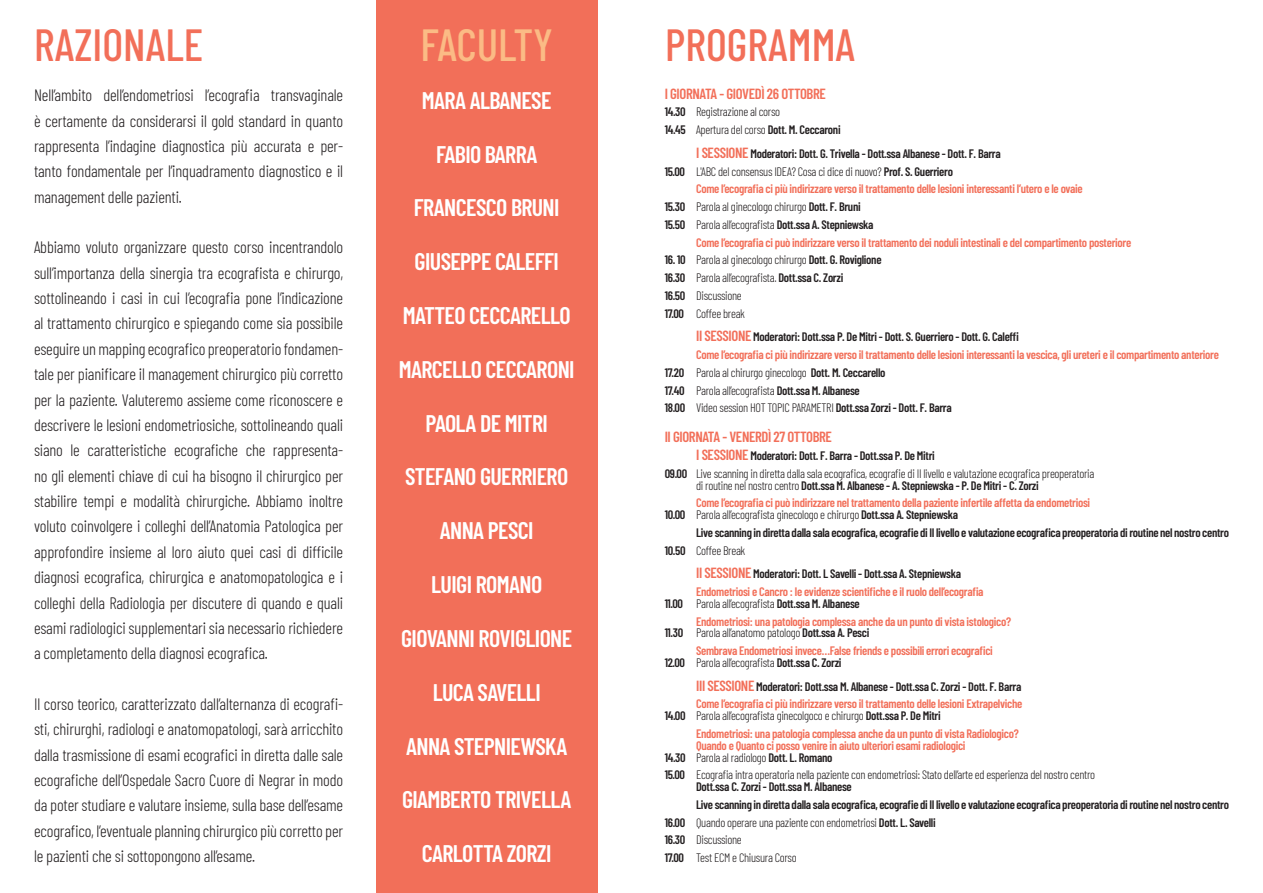
<style>
.page{position:relative;width:1263px;height:893px;background:#fff}
.page>*{position:absolute;margin:0;border:0;box-sizing:border-box;transform-origin:0 0}
.t1{font:500 45px "Barlow Condensed";color:#f26f59}
.t2{font:500 45px "Barlow Condensed";letter-spacing:-.005em;color:#fbbb85}
.t3{font:600 24px "Barlow Condensed";letter-spacing:-.025em;color:#fff}
.t4{font:300 16.5px/25.3px "Barlow Condensed";letter-spacing:-.01em;color:#231f20;text-align:justify}
.t5{font:600 14.7px "Barlow Condensed";letter-spacing:-.025em;color:#f26f59}
.t6{font:600 12.3px "Barlow Condensed";letter-spacing:-.025em;color:#231f20}
.t7{font:300 12.3px "Barlow Condensed";letter-spacing:-.025em;color:#231f20}
.t8{font:600 12.3px "Barlow Condensed";letter-spacing:-.025em;color:#f26f59}
.s1{font-weight:600}
.s2{font-weight:300}
.s3{font-size:14.7px;color:#f26f59}
</style>
<div class="page">
<div style="left:376px;top:0;width:221px;height:893px;background:#f26f59"></div>
<p class="t1" style="left:34px;top:13px;width:171px">RAZIONALE</p>
<p class="t1" style="left:665px;top:13px;width:191px">PROGRAMMA</p>
<p class="t2" style="left:420px;top:13px;width:134px">FACULTY</p>
<p class="t4" style="left:34px;top:81px;width:311px">Nell’ambito dell’endometriosi l’ecografia transvaginale è certamente da considerarsi il gold standard in quanto rappresenta l’indagine diagnostica più accurata e per&shy;tanto fondamentale per l’inquadramento diagnostico e il management delle pazienti.</p>
<p class="t4" style="left:34px;top:234px;width:311px">Abbiamo voluto organizzare questo corso incentrandolo sull’importanza della sinergia tra ecografista e chirurgo, sottolineando i casi in cui l’ecografia pone l’indicazione al trattamento chirurgico e spiegando come sia possibile eseguire un mapping ecografico preoperatorio fondamen&shy;tale per pianificare il management chirurgico più corretto per la paziente. Valuteremo assieme come riconoscere e descrivere le lesioni endometriosiche, sottolineando quali siano le caratteristiche ecografiche che rappresenta&shy;no gli elementi chiave di cui ha bisogno il chirurgico per stabilire tempi e modalità chirurgiche. Abbiamo inoltre voluto coinvolgere i colleghi dell’Anatomia Patologica per approfondire insieme al loro aiuto quei casi di difficile diagnosi ecografica, chirurgica e anatomopatologica e i colleghi della Radiologia per discutere di quando e quali esami radiologici supplementari sia necessario richiedere a completamento della diagnosi ecografica.</p>
<p class="t4" style="left:34px;top:690px;width:311px">Il corso teorico, caratterizzato dall’alternanza di ecografi&shy;sti, chirurghi, radiologi e anatomopatologi, sarà arricchito dalla trasmissione di esami ecografici in diretta dalle sale ecografiche dell’Ospedale Sacro Cuore di Negrar in modo da poter studiare e valutare insieme, sulla base dell’esame ecografico, l’eventuale planning chirurgico più corretto per le pazienti che si sottopongono all’esame.</p>
<p class="t3" style="left:422px;top:83px;width:131px">MARA ALBANESE</p>
<p class="t3" style="left:436px;top:137px;width:103px">FABIO BARRA</p>
<p class="t3" style="left:414px;top:191px;width:147px">FRANCESCO BRUNI</p>
<p class="t3" style="left:415px;top:244px;width:146px">GIUSEPPE CALEFFI</p>
<p class="t3" style="left:403px;top:298px;width:169px">MATTEO CECCARELLO</p>
<p class="t3" style="left:399px;top:352px;width:177px">MARCELLO CECCARONI</p>
<p class="t3" style="left:425px;top:406px;width:124px">PAOLA DE MITRI</p>
<p class="t3" style="left:405px;top:460px;width:165px">STEFANO GUERRIERO</p>
<p class="t3" style="left:440px;top:513px;width:95px">ANNA PESCI</p>
<p class="t3" style="left:431px;top:567px;width:112px">LUIGI ROMANO</p>
<p class="t3" style="left:401px;top:621px;width:173px">GIOVANNI ROVIGLIONE</p>
<p class="t3" style="left:433px;top:675px;width:109px">LUCA SAVELLI</p>
<p class="t3" style="left:406px;top:729px;width:163px">ANNA STEPNIEWSKA</p>
<p class="t3" style="left:402px;top:783px;width:171px">GIAMBERTO TRIVELLA</p>
<p class="t3" style="left:422px;top:836px;width:131px">CARLOTTA ZORZI</p>
<p class="t5" style="left:665px;top:83px;width:163px">I GIORNATA - GIOVEDÌ 26 OTTOBRE</p>
<p class="t7" style="left:665px;top:103px;width:117px"><span class="s1">14.30</span> Registrazione al corso</p>
<p class="t6" style="left:665px;top:121px;width:177px">14.45 <span class="s2">Apertura del corso</span> Dott. M. Ceccaroni</p>
<p class="t6" style="left:696px;top:145px;width:306px"><span class="s3">I SESSIONE</span> Moderatori: Dott. G. Trivella - Dott.ssa Albanese - Dott. F. Barra</p>
<p class="t7" style="left:665px;top:162px;width:290px"><span class="s1">15.00</span> L'ABC del consensus IDEA? Cosa ci dice di nuovo? <span class="s1">Prof. S. Guerriero</span></p>
<p class="t8" style="left:696px;top:180px;width:388px">Come l’ecografia ci più indirizzare verso il trattamento delle lesioni interessanti l’utero e le ovaie</p>
<p class="t7" style="left:665px;top:198px;width:198px"><span class="s1">15.30</span> Parola al ginecologo chirurgo <span class="s1">Dott. F. Bruni</span></p>
<p class="t6" style="left:665px;top:216px;width:210px">15.50 <span class="s2">Parola all’ecografista</span> Dott.ssa A. Stepniewska</p>
<p class="t8" style="left:696px;top:233px;width:437px">Come l’ecografia ci può indirizzare verso il trattamento dei noduli intestinali e del compartimento posteriore</p>
<p class="t7" style="left:665px;top:251px;width:218px"><span class="s1">16. 10</span> Parola al ginecologo chirurgo <span class="s1">Dott. G. Roviglione</span></p>
<p class="t7" style="left:665px;top:269px;width:180px"><span class="s1">16.30</span> Parola all’ecografista. <span class="s1">Dott.ssa C. Zorzi</span></p>
<p class="t7" style="left:665px;top:287px;width:79px"><span class="s1">16.50</span> Discussione</p>
<p class="t7" style="left:665px;top:304px;width:82px"><span class="s1">17.00</span> Coffee break</p>
<p class="t6" style="left:696px;top:328px;width:324px"><span class="s3">II SESSIONE</span> Moderatori: Dott.ssa P. De Mitri - Dott. S. Guerriero - Dott. G. Caleffi</p>
<p class="t8" style="left:696px;top:346px;width:524px">Come l’ecografia ci più indirizzare verso il trattamento delle lesioni interessanti la vescica, gli ureteri e il compartimento anteriore</p>
<p class="t7" style="left:665px;top:364px;width:222px"><span class="s1">17.20</span> Parola al chirurgo ginecologo <span class="s1">Dott. M. Ceccarello</span></p>
<p class="t6" style="left:665px;top:381px;width:197px">17.40 <span class="s2">Parola all’ecografista</span> Dott.ssa M. Albanese</p>
<p class="t6" style="left:665px;top:399px;width:289px">18.00 <span class="s2">Video session HOT TOPIC PARAMETRI</span> Dott.ssa Zorzi - Dott. F. Barra</p>
<p class="t5" style="left:665px;top:426px;width:169px">II GIORNATA - VENERDÌ 27 OTTOBRE</p>
<p class="t6" style="left:696px;top:447px;width:240px"><span class="s3">I SESSIONE</span> Moderatori: Dott. F. Barra - Dott.ssa P. De Mitri</p>
<p class="t7" style="left:665px;top:464px;width:431px"><span class="s1">09.00</span> Live scanning in diretta dalla sala ecografica, ecografie di II livello e valutazione ecografica preoperatoria</p>
<p class="t6" style="left:696px;top:476px;width:344px"><span class="s2">di routine nel nostro centro</span> Dott.ssa M. Albanese - A. Stepniewska - P. De Mitri - C. Zorzi</p>
<p class="t8" style="left:696px;top:494px;width:396px">Come l’ecografia ci può indirizzare nel trattamento della paziente infertile affetta da endometriosi</p>
<p class="t7" style="left:665px;top:506px;width:295px"><span class="s1">10.00</span> Parola all’ecografista ginecologo e chirurgo <span class="s1">Dott.ssa A. Stepniewska</span></p>
<p class="t6" style="left:696px;top:524px;width:534px">Live scanning in diretta dalla sala ecografica, ecografie di II livello e valutazione ecografica preoperatoria diroutine nel nostro centro</p>
<p class="t7" style="left:665px;top:541px;width:82px"><span class="s1">10.50</span> Coffee Break</p>
<p class="t6" style="left:696px;top:565px;width:266px"><span class="s3">II SESSIONE</span> Moderatori: Dott. L Savelli - Dott.ssa A. Stepniewska</p>
<p class="t8" style="left:696px;top:583px;width:289px">Endometriosi e Cancro : le evidenze scientifiche e il ruolo dell’ecografia</p>
<p class="t6" style="left:665px;top:595px;width:197px">11.00 <span class="s2">Parola all’ecografista</span> Dott.ssa M. Albanese</p>
<p class="t8" style="left:696px;top:612px;width:316px">Endometriosi: una patologia complessa anche da un punto di vista istologico?</p>
<p class="t7" style="left:665px;top:624px;width:206px"><span class="s1">11.30</span> Parola all’anatomo patologo <span class="s1">Dott.ssa A. Pesci</span></p>
<p class="t8" style="left:696px;top:642px;width:298px">Sembrava Endometriosi invece…False friends e possibili errori ecografici</p>
<p class="t7" style="left:665px;top:654px;width:178px"><span class="s1">12.00</span> Parola all’ecografista <span class="s1">Dott.ssa C. Zorzi</span></p>
<p class="t6" style="left:696px;top:677px;width:327px"><span class="s3">III SESSIONE</span> Moderatori: Dott.ssa M. Albanese - Dott.ssa C. Zorzi - Dott. F. Barra</p>
<p class="t8" style="left:696px;top:695px;width:328px">Come l’ecografia ci più indirizzare verso il trattamento delle lesioni Extrapelviche</p>
<p class="t7" style="left:665px;top:707px;width:278px"><span class="s1">14.00</span> Parola all’ecografista ginecolgoco e chirurgo <span class="s1">Dott.ssa P. De Mitri</span></p>
<p class="t8" style="left:696px;top:725px;width:324px">Endometriosi: una patologia complessa anche da un punto di vista Radiologico?</p>
<p class="t8" style="left:696px;top:737px;width:271px">Quando e Quanto ci posso venire in aiuto ulteriori esami radiologici</p>
<p class="t6" style="left:665px;top:748px;width:169px">14.30 <span class="s2">Parola al radiologo</span> Dott. L. Romano</p>
<p class="t7" style="left:665px;top:766px;width:432px"><span class="s1">15.00</span> Ecografia intra operatoria nella paziente con endometriosi: Stato dell’arte ed esperienza del nostro centro</p>
<p class="t6" style="left:696px;top:778px;width:157px">Dott.ssa C. Zorzi - Dott.ssa M. Albanese</p>
<p class="t6" style="left:696px;top:796px;width:534px">Live scanning in diretta dalla sala ecografica, ecografie di II livello e valutazione ecografica preoperatoria diroutine nel nostro centro</p>
<p class="t7" style="left:665px;top:813px;width:273px"><span class="s1">16.00</span> Quando operare una paziente con endometriosi <span class="s1">Dott. L. Savelli</span></p>
<p class="t7" style="left:665px;top:831px;width:79px"><span class="s1">16.30</span> Discussione</p>
<p class="t7" style="left:665px;top:849px;width:134px"><span class="s1">17.00</span> Test ECM e Chiusura Corso</p>
</div>
